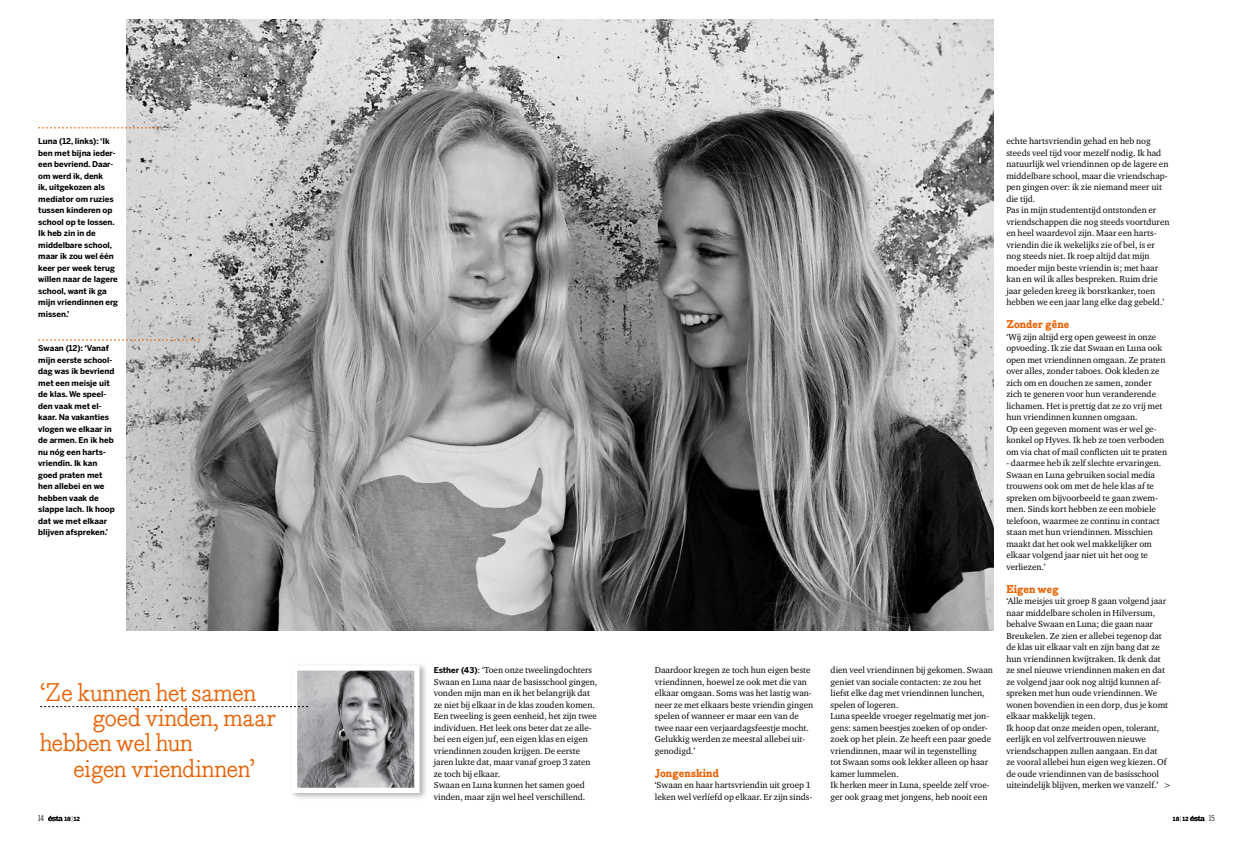
<style>
.page{position:relative;width:1253px;height:842px;background:#fff}
.page>*{position:absolute;margin:0;border:0;box-sizing:border-box;transform-origin:0 0}
.t1{font:25px "Bodoni Egyptian Pro";letter-spacing:-.03em;color:#eb6002}
.t2{font:700 expanded 11px "Bodoni Egyptian Pro";color:#eb6002}
.t3{font:9px/11.5px "Charter ITC Std";color:#000}
.t4{font:700 8px/11.5px "Benton Sans";color:#000}
.t5{font:8px "Benton Sans Comp";color:#000}
.t6{font:900 5.7px "Benton Sans";letter-spacing:.01em;color:#000}
.s1{font-family:"Benton Sans";font-weight:700;font-size:8px}
.s2{font-size:8.5px}
.s3{font-weight:300;font-size:7px}
</style>
<div class="page">
<img style="left:126px;top:20px;width:868px;height:611px">
<div style="left:289px;top:663px;width:139px;height:138px;background:#000;opacity:.3"></div>
<img style="left:298px;top:671px;width:116px;height:116px">
<div style="left:292px;top:665px;width:128px;height:128px;border:5px solid #fff"></div>
<svg style="left:38px;top:128px;width:121px;height:1px"></svg>
<svg style="left:38px;top:340px;width:162px;height:1px"></svg>
<svg style="left:40px;top:706px;width:268px;height:1px"></svg>
<svg style="left:48px;top:816px;width:15px;height:5px"></svg>
<svg style="left:1190px;top:816px;width:15px;height:5px"></svg>
<p class="t4" style="left:38px;top:136px;width:81px">Luna (12, links): ‘Ik ben met bijna ieder&shy;een bevriend. Daar&shy;om werd ik, denk<br>ik, uitgekozen als mediator om ruzies tussen kinderen op school op te lossen.<br>Ik heb zin in de middelbare school, maar ik zou wel één keer per week terug willen naar de lagere school, want ik ga mijn vriendinnen erg missen.’</p>
<p class="t4" style="left:38px;top:343px;width:78px">Swaan (12): ‘Vanaf mijn eerste school&shy;dag was ik bevriend met een meisje uit de klas. We speel&shy;den vaak met el&shy;kaar. Na vakanties vlogen we elkaar in de armen. En ik heb nu nóg een harts&shy;vriendin. Ik kan goed praten met hen allebei en we hebben vaak de slappe lach. Ik hoop dat we met elkaar blijven afspreken.’</p>
<h1 class="t1" style="left:40px;top:677px;width:218px">‘Ze kunnen het samen</h1>
<h1 class="t1" style="left:93px;top:702px;width:185px">goed vinden, maar</h1>
<h1 class="t1" style="left:40px;top:727px;width:155px">hebben wel hun</h1>
<h1 class="t1" style="left:73px;top:752px;width:183px">eigen vriendinnen’</h1>
<p class="t3" style="left:434px;top:664px;width:165px"><span class="s1">Esther (43)</span>: ‘Toen onze tweelingdochters Swaan en Luna naar de basisschool gingen, vonden mijn man en ik het belangrijk dat ze niet bij elkaar in de klas zouden komen.<br>Een tweeling is geen eenheid, het zijn twee individuen. Het leek ons beter dat ze alle&shy;bei een eigen juf, een eigen klas en eigen vriendinnen zouden krijgen. De eerste jaren lukte dat, maar vanaf groep 3 zaten ze toch bij elkaar.<br>Swaan en Luna kunnen het samen goed vinden, maar zijn wel heel verschillend.</p>
<p class="t3" style="left:655px;top:664px;width:160px">Daardoor kregen ze toch hun eigen beste vriendinnen, hoewel ze ook met die van elkaar omgaan. Soms was het lastig wan&shy;neer ze met elkaars beste vriendin gingen spelen of wanneer er maar een van de twee naar een verjaardagsfeestje mocht.<br>Gelukkig werden ze meestal allebei uit&shy;genodigd.’</p>
<p class="t2" style="left:655px;top:766px;width:66px">Jongenskind</p>
<p class="t3" style="left:655px;top:779px;width:159px">‘Swaan en haar hartsvriendin uit groep 1 leken wel verlíefd op elkaar. Er zijn sinds-</p>
<p class="t3" style="left:831px;top:664px;width:164px">dien veel vriendinnen bij gekomen. Swaan geniet van sociale contacten: ze zou het liefst elke dag met vriendinnen lunchen, spelen of logeren.<br>Luna speelde vroeger regelmatig met jon&shy;gens: samen beestjes zoeken of op onder&shy;zoek op het plein. Ze heeft een paar goede vriendinnen, maar wil in tegenstelling<br>tot Swaan soms ook lekker alleen op haar kamer lummelen.<br>Ik herken meer in Luna, speelde zelf vroe&shy;ger ook graag met jongens, heb nooit een</p>
<p class="t3" style="left:1006px;top:135px;width:165px">echte hartsvriendin gehad en heb nog steeds veel tijd voor mezelf nodig. Ik had natuurlijk wel vriendinnen op de lagere en middelbare school, maar die vriendschap&shy;pen gingen over: ik zie niemand meer uit die tijd.<br>Pas in mijn studententijd ontstonden er vriendschappen die nog steeds voortduren en heel waardevol zijn. Maar een harts&shy;vriendin die ik wekelijks zie of bel, is er nog steeds niet. Ik roep altijd dat mijn moeder mijn beste vriendin is; met haar kan en wil ik alles bespreken. Ruim drie jaar geleden kreeg ik borstkanker, toen hebben we een jaar lang elke dag gebeld.’</p>
<p class="t2" style="left:1006px;top:318px;width:65px">Zonder gêne</p>
<p class="t3" style="left:1006px;top:331px;width:162px">‘Wij zijn altijd erg open geweest in onze opvoeding. Ik zie dat Swaan en Luna ook open met vriendinnen omgaan. Ze praten over alles, zonder taboes. Ook kleden ze zich om en douchen ze samen, zonder zich te generen voor hun veranderende lichamen. Het is prettig dat ze zo vrij met hun vriendinnen kunnen omgaan.<br>Op een gegeven moment was er wel ge&shy;konkel op Hyves. Ik heb ze toen verboden om via chat of mail conflicten uit te praten</p>
<p class="t3" style="left:1006px;top:457px;width:156px">- daarmee heb ik zelf slechte ervaringen.<br>Swaan en Luna gebruiken social media trouwens ook om met de hele klas af te spreken om bijvoorbeeld te gaan zwem&shy;men. Sinds kort hebben ze een mobiele telefoon, waarmee ze continu in contact staan met hun vriendinnen. Misschien maakt dat het ook wel makkelijker om elkaar volgend jaar niet uit het oog te verliezen.’</p>
<p class="t2" style="left:1006px;top:582px;width:54px">Eigen weg</p>
<p class="t3" style="left:1006px;top:595px;width:166px">‘Alle meisjes uit groep 8 gaan volgend jaar naar middelbare scholen in Hilversum, behalve Swaan en Luna; die gaan naar Breukelen. Ze zien er allebei tegenop dat de klas uit elkaar valt en zijn bang dat ze hun vriendinnen kwijtraken. Ik denk dat ze snel nieuwe vriendinnen maken en dat ze volgend jaar ook nog altijd kunnen af&shy;spreken met hun oude vriendinnen. We wonen bovendien in een dorp, dus je komt elkaar makkelijk tegen.<br>Ik hoop dat onze meiden open, tolerant, eerlijk en vol zelfvertrouwen nieuwe vriendschappen zullen aangaan. En dat<br>ze vooral allebei hun eigen weg kiezen. Of de oude vriendinnen van de basisschool uiteindelijk blijven, merken we vanzelf.’ <span class="s2">&gt;</span></p>
<p class="t5" style="left:38px;top:814px;width:7px">14</p>
<p class="t6" style="left:64px;top:816px;width:17px">18<span class="s3">|</span>12</p>
<p class="t6" style="left:1173px;top:816px;width:17px">18<span class="s3">|</span>12</p>
<p class="t5" style="left:1209px;top:814px;width:7px">15</p>
</div>
